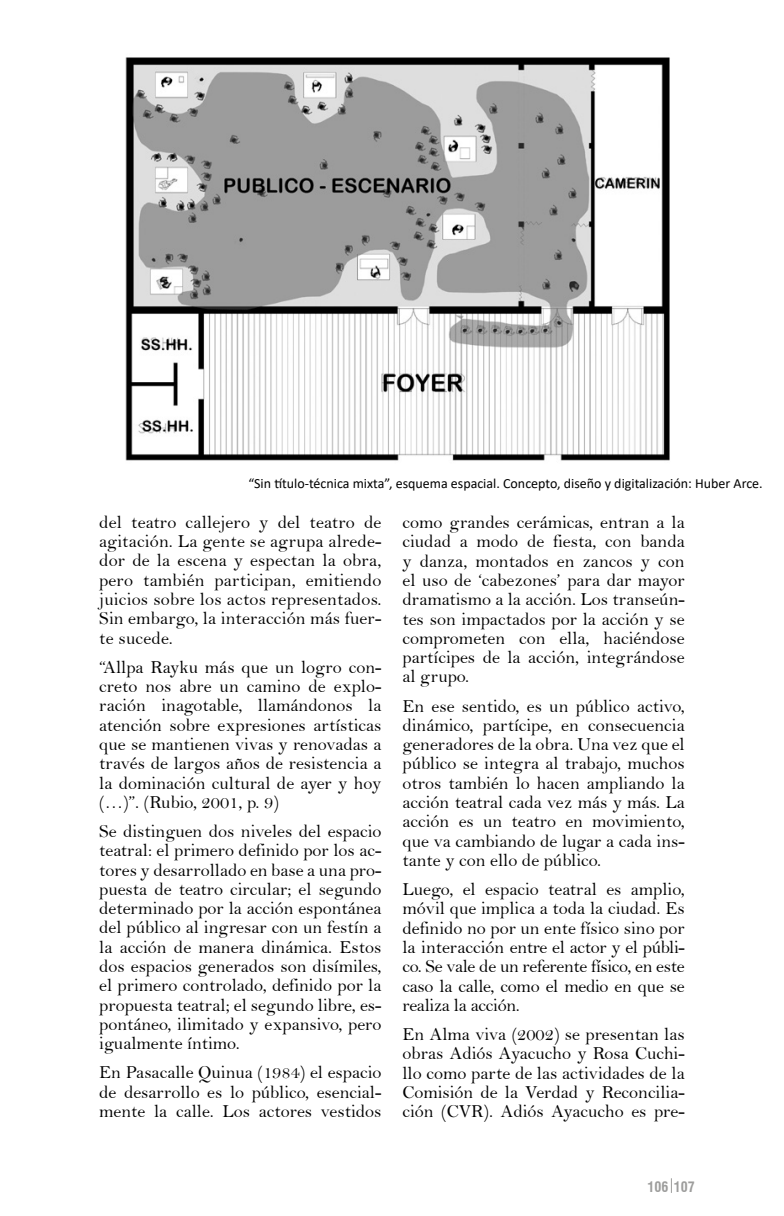
<style>
.page{position:relative;width:784px;height:1216px;background:#fff}
.page>*{position:absolute;margin:0;border:0;box-sizing:border-box;transform-origin:0 0}
.t1{font:18.38px/19.2px "Bell";color:#000;text-align:justify}
.t2{font:14px "Calibri";color:#000}
.t3{font:700 condensed 14px "Swiss 721 BT";letter-spacing:-.005em;color:#9d9d9c}
</style>
<div class="page">
<svg style="left:671px;top:1178px;width:1px;height:14px"></svg>
<img style="left:125px;top:57px;width:545px;height:404px">
<p class="t2" style="left:248px;top:473px;width:516px">“Sin título-técnica mixta”, esquema espacial. Concepto, diseño y digitalización: Huber Arce.</p>
<p class="t1" style="left:99px;top:512px;width:284px">del teatro callejero y del teatro de agitación. La gente se agrupa alrede&shy;dor de la escena y espectan la obra, pero también participan, emitiendo juicios sobre los actos representados.<br>Sin embargo, la interacción más fuer&shy;te sucede.</p>
<p class="t1" style="left:99px;top:657px;width:284px">“Allpa Rayku más que un logro con&shy;creto nos abre un camino de explo&shy;ración inagotable, llamándonos la atención sobre expresiones artísticas que se mantienen vivas y renovadas a través de largos años de resistencia a la dominación cultural de ayer y hoy (…)”. (Rubio, 2001, p. 9)</p>
<p class="t1" style="left:99px;top:821px;width:284px">Se distinguen dos niveles del espacio teatral: el primero definido por los ac&shy;tores y desarrollado en base a una pro&shy;puesta de teatro circular; el segundo determinado por la acción espontánea del público al ingresar con un festín a la acción de manera dinámica. Estos dos espacios generados son disímiles, el primero controlado, definido por la propuesta teatral; el segundo libre, es&shy;pontáneo, ilimitado y expansivo, pero igualmente íntimo.</p>
<p class="t1" style="left:99px;top:1062px;width:284px">En Pasacalle Quinua (1984) el espacio de desarrollo es lo público, esencial&shy;mente la calle. Los actores vestidos</p>
<p class="t1" style="left:402px;top:512px;width:284px">como grandes cerámicas, entran a la ciudad a modo de fiesta, con banda y danza, montados en zancos y con el uso de ‘cabezones’ para dar mayor dramatismo a la acción. Los transeún&shy;tes son impactados por la acción y se comprometen con ella, haciéndose partícipes de la acción, integrándose al grupo.</p>
<p class="t1" style="left:402px;top:696px;width:284px">En ese sentido, es un público activo, dinámico, partícipe, en consecuencia generadores de la obra. Una vez que el público se integra al trabajo, muchos otros también lo hacen ampliando la acción teatral cada vez más y más. La acción es un teatro en movimiento, que va cambiando de lugar a cada ins&shy;tante y con ello de público.</p>
<p class="t1" style="left:402px;top:879px;width:284px">Luego, el espacio teatral es amplio, móvil que implica a toda la ciudad. Es definido no por un ente físico sino por la interacción entre el actor y el públi&shy;co. Se vale de un referente físico, en este caso la calle, como el medio en que se realiza la acción.</p>
<p class="t1" style="left:402px;top:1024px;width:284px">En Alma viva (2002) se presentan las obras Adiós Ayacucho y Rosa Cuchi&shy;llo como parte de las actividades de la Comisión de la Verdad y Reconcilia&shy;ción (CVR). Adiós Ayacucho es pre-</p>
<p class="t3" style="left:647px;top:1178px;width:49px">106 107</p>
</div>
